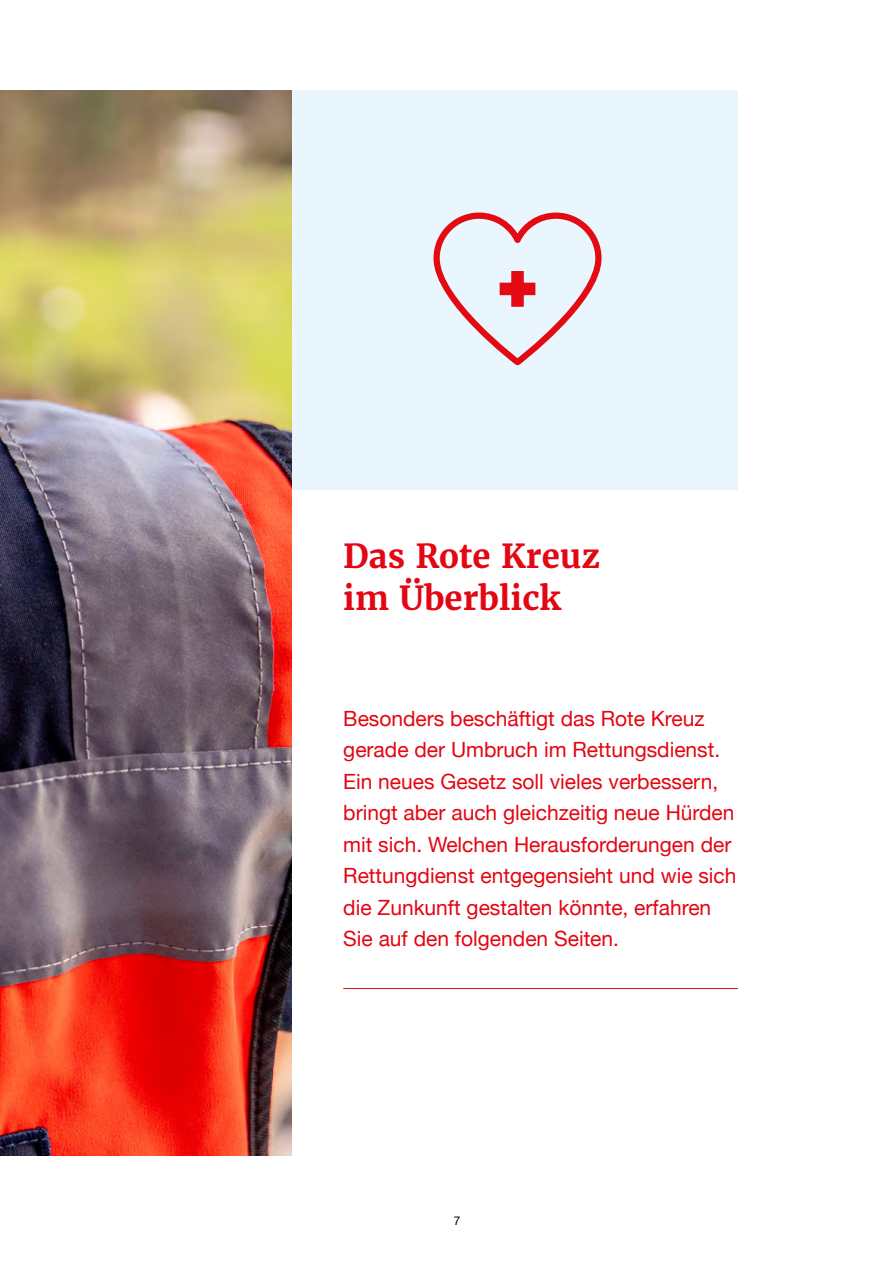
<style>
.page{position:relative;width:893px;height:1263px;background:#fff}
.page>*{position:absolute;margin:0;border:0;box-sizing:border-box;transform-origin:0 0}
.t1{font:700 33px/42px "Merriweather";color:#e30613}
.t2{font:21px/31.5px "Helvetica Neue";color:#e30613}
.t3{font:12px "Helvetica Neue";color:#000}
</style>
<div class="page">
<hr style="left:343px;top:988px;width:395px;height:1px;background:#e30613">
<div style="left:167px;top:91px;width:571px;height:399px;background:#eaf6fe"></div>
<img style="left:0;top:91px;width:291px;height:1064px">
<svg style="left:433px;top:212px;width:169px;height:154px"></svg>
<div style="left:511px;top:271px;width:13px;height:36px;background:#e30a13"></div>
<div style="left:500px;top:283px;width:35px;height:12px;background:#e30a13"></div>
<h1 class="t1" style="left:343px;top:535px;width:258px">Das Rote Kreuz im Überblick</h1>
<p class="t2" style="left:343px;top:704px;width:395px">Besonders beschäftigt das Rote Kreuz gerade der Umbruch im Rettungsdienst.<br>Ein neues Gesetz soll vieles verbessern, bringt aber auch gleichzeitig neue Hürden mit sich. Welchen Herausforderungen der Rettungdienst entgegensieht und wie sich die Zunkunft gestalten könnte, erfahren Sie auf den folgenden Seiten.</p>
<p class="t3" style="left:454px;top:1212px;width:8px">7</p>
</div>
